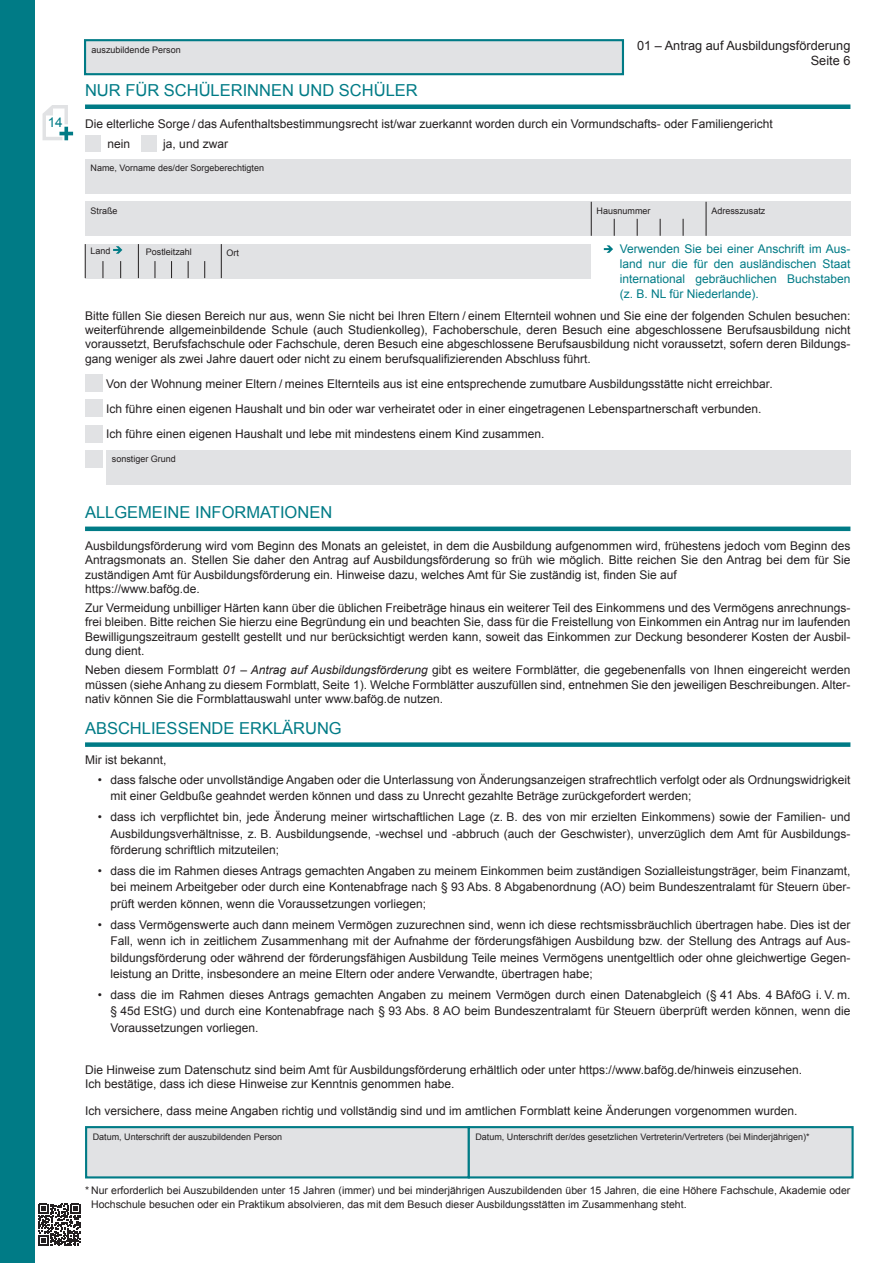
<style>
.page{position:relative;width:893px;height:1263px;background:#fff}
.page>*{position:absolute;margin:0;border:0;box-sizing:border-box;transform-origin:0 0}
.t1{font:16.5px "Arial";color:#007b86}
.t2{font:13.5px "Arial";color:#007b86}
.t3{font:12.75px/15.3px "Arial";color:#231f20;text-align:right}
.t4{font:12px/14.4px "Arial";color:#231f20;text-align:justify}
.t5{font:12px/15px "Arial";color:#007b86;text-align:justify}
.t6{font:10.5px/13.5px "Arial";color:#231f20}
.t7{font:9px "Arial";color:#231f20}
.s1{font-style:italic}
</style>
<div class="page">
<div style="left:85px;top:742px;width:765px;height:5px;background:#007b86"></div>
<hr style="left:85px;top:527px;width:765px;height:4px;background:#007b86">
<div style="left:86px;top:1127px;width:383px;height:50px;background:#e1e2e4"></div>
<div style="left:85px;top:1126px;width:385px;height:52px;border:2px solid #007b86"></div>
<div style="left:469px;top:1127px;width:384px;height:50px;background:#e1e2e4"></div>
<div style="left:468px;top:1126px;width:386px;height:52px;border:2px solid #007b86"></div>
<div style="left:85px;top:40px;width:538px;height:34px;background:#e1e2e4"></div>
<div style="left:84px;top:39px;width:540px;height:36px;border:2px solid #007b86"></div>
<div style="left:85px;top:104px;width:765px;height:5px;background:#007b86"></div>
<div style="left:106px;top:450px;width:744px;height:34px;background:#e1e2e4"></div>
<div style="left:85px;top:374px;width:17px;height:17px;background:#e1e2e4"></div>
<div style="left:85px;top:400px;width:17px;height:17px;background:#e1e2e4"></div>
<div style="left:85px;top:425px;width:17px;height:17px;background:#e1e2e4"></div>
<div style="left:85px;top:450px;width:17px;height:17px;background:#e1e2e4"></div>
<svg style="left:43px;top:105px;width:30px;height:35px"></svg>
<svg style="left:604px;top:245px;width:9px;height:8px"></svg>
<div style="left:85px;top:159px;width:765px;height:35px;background:#e1e2e4"></div>
<div style="left:85px;top:244px;width:136px;height:34px;background:#e1e2e4"></div>
<svg style="left:113px;top:246px;width:9px;height:8px"></svg>
<div style="left:221px;top:244px;width:370px;height:34px;background:#e1e2e4"></div>
<div style="left:85px;top:202px;width:506px;height:34px;background:#e1e2e4"></div>
<div style="left:591px;top:202px;width:115px;height:34px;background:#e1e2e4"></div>
<hr style="left:85px;top:244px;width:1px;height:34px;background:#231f20">
<svg style="left:103px;top:261px;width:1px;height:17px"></svg>
<svg style="left:120px;top:261px;width:1px;height:17px"></svg>
<hr style="left:138px;top:244px;width:1px;height:34px;background:#231f20">
<svg style="left:155px;top:261px;width:1px;height:17px"></svg>
<svg style="left:171px;top:261px;width:1px;height:17px"></svg>
<svg style="left:188px;top:261px;width:1px;height:17px"></svg>
<svg style="left:204px;top:261px;width:1px;height:17px"></svg>
<hr style="left:221px;top:244px;width:1px;height:34px;background:#231f20">
<div style="left:85px;top:135px;width:16px;height:17px;background:#e1e2e4"></div>
<div style="left:141px;top:135px;width:15px;height:17px;background:#e1e2e4"></div>
<div style="left:706px;top:202px;width:144px;height:34px;background:#e1e2e4"></div>
<hr style="left:591px;top:202px;width:1px;height:34px;background:#231f20">
<svg style="left:614px;top:219px;width:1px;height:17px"></svg>
<svg style="left:637px;top:219px;width:1px;height:17px"></svg>
<svg style="left:660px;top:219px;width:1px;height:17px"></svg>
<svg style="left:683px;top:219px;width:1px;height:17px"></svg>
<hr style="left:706px;top:202px;width:1px;height:34px;background:#231f20">
<div style="left:0;top:0;width:34px;height:1263px;background:#007b86"></div>
<svg style="left:38px;top:1203px;width:42px;height:43px"></svg>
<p class="t2" style="left:48px;top:113px;width:17px">14</p>
<p class="t7" style="left:92px;top:44px;width:91px">auszubildende Person</p>
<h1 class="t1" style="left:85px;top:79px;width:334px">NUR FÜR SCHÜLERINNEN UND SCHÜLER</h1>
<p class="t3" style="left:637px;top:38px;width:215px">01 – Antrag auf Ausbildungsförderung<br>Seite 6</p>
<p class="t4" style="left:85px;top:116px;width:689px">Die elterliche Sorge / das Aufenthaltsbestimmungsrecht ist/war zuerkannt worden durch ein Vormundschafts- oder Familiengericht</p>
<p class="t7" style="left:91px;top:162px;width:175px">Name, Vorname des/der Sorgeberechtigten</p>
<p class="t4" style="left:108px;top:136px;width:24px">nein</p>
<p class="t4" style="left:163px;top:136px;width:66px">ja, und zwar</p>
<p class="t7" style="left:91px;top:205px;width:29px">Straße</p>
<p class="t7" style="left:597px;top:205px;width:56px">Hausnummer</p>
<p class="t7" style="left:146px;top:246px;width:48px">Postleitzahl</p>
<p class="t7" style="left:711px;top:205px;width:56px">Adresszusatz</p>
<p class="t5" style="left:620px;top:241px;width:232px">Verwenden Sie bei einer Anschrift im Aus&shy;land nur die für den ausländischen Staat international gebräuchlichen Buchstaben (z. B. NL für Niederlande).</p>
<p class="t7" style="left:91px;top:245px;width:22px">Land</p>
<p class="t7" style="left:227px;top:247px;width:14px">Ort</p>
<p class="t4" style="left:85px;top:308px;width:767px">Bitte füllen Sie diesen Bereich nur aus, wenn Sie nicht bei Ihren Eltern / einem Elternteil wohnen und Sie eine der folgenden Schulen besuchen: weiterführende allgemeinbildende Schule (auch Studienkolleg), Fachoberschule, deren Besuch eine abgeschlossene Berufsausbildung nicht voraussetzt, Berufsfachschule oder Fachschule, deren Besuch eine abgeschlossene Berufsausbildung nicht voraussetzt, sofern deren Bildungs&shy;gang weniger als zwei Jahre dauert oder nicht zu einem berufsqualifizierenden Abschluss führt.</p>
<p class="t4" style="left:106px;top:372px;width:668px;line-height:24.8px;text-align:left">Von der Wohnung meiner Eltern / meines Elternteils aus ist eine entsprechende zumutbare Ausbildungsstätte nicht erreichbar.<br>Ich führe einen eigenen Haushalt und bin oder war verheiratet oder in einer eingetragenen Lebenspartnerschaft verbunden.<br>Ich führe einen eigenen Haushalt und lebe mit mindestens einem Kind zusammen.</p>
<p class="t7" style="left:112px;top:453px;width:66px">sonstiger Grund</p>
<h1 class="t1" style="left:85px;top:501px;width:249px">ALLGEMEINE INFORMATIONEN</h1>
<p class="t4" style="left:85px;top:539px;width:767px;text-align:left">Ausbildungsförderung wird vom Beginn des Monats an geleistet, in dem die Ausbildung aufgenommen wird, frühestens jedoch vom Beginn des Antragsmonats an. Stellen Sie daher den Antrag auf Ausbildungsförderung so früh wie möglich. Bitte reichen Sie den Antrag bei dem für Sie zuständigen Amt für Ausbildungsförderung ein. Hinweise dazu, welches Amt für Sie zuständig ist, finden Sie auf<br>https://www.bafög.de.</p>
<p class="t4" style="left:85px;top:601px;width:767px">Zur Vermeidung unbilliger Härten kann über die üblichen Freibeträge hinaus ein weiterer Teil des Einkommens und des Vermögens anrechnungs&shy;frei bleiben. Bitte reichen Sie hierzu eine Begründung ein und beachten Sie, dass für die Freistellung von Einkommen ein Antrag nur im laufenden Bewilligungszeitraum gestellt gestellt und nur berücksichtigt werden kann, soweit das Einkommen zur Deckung besonderer Kosten der Ausbil&shy;dung dient.</p>
<p class="t4" style="left:85px;top:663px;width:767px">Neben diesem Formblatt <span class="s1">01 – Antrag auf Ausbildungsförderung</span> gibt es weitere Formblätter, die gegebenenfalls von Ihnen eingereicht werden müssen (siehe Anhang zu diesem Formblatt, Seite 1). Welche Formblätter auszufüllen sind, entnehmen Sie den jeweiligen Beschreibungen. Alter&shy;nativ können Sie die Formblattauswahl unter www.bafög.de nutzen.</p>
<h1 class="t1" style="left:85px;top:717px;width:258px">ABSCHLIESSENDE ERKLÄRUNG</h1>
<p class="t4" style="left:85px;top:753px;width:83px">Mir ist bekannt,</p>
<p class="t4" style="left:111px;top:771px;width:741px;line-height:16.5px;text-indent:-13px">• dass falsche oder unvollständige Angaben oder die Unterlassung von Änderungsanzeigen strafrechtlich verfolgt oder als Ordnungswidrigkeit mit einer Geldbuße geahndet werden können und dass zu Unrecht gezahlte Beträge zurückgefordert werden;</p>
<p class="t4" style="left:111px;top:809px;width:741px;line-height:16.5px;text-indent:-13px">• dass ich verpflichtet bin, jede Änderung meiner wirtschaftlichen Lage (z. B. des von mir erzielten Einkommens) sowie der Familien- und Ausbildungsverhältnisse, z. B. Ausbildungsende, -wechsel und -abbruch (auch der Geschwister), unverzüglich dem Amt für Ausbildungs&shy;förderung schriftlich mitzuteilen;</p>
<p class="t4" style="left:111px;top:862px;width:741px;line-height:16.5px;text-indent:-13px">• dass die im Rahmen dieses Antrags gemachten Angaben zu meinem Einkommen beim zuständigen Sozialleistungsträger, beim Finanzamt, bei meinem Arbeitgeber oder durch eine Kontenabfrage nach § 93 Abs. 8 Abgabenordnung (AO) beim Bundeszentralamt für Steuern über&shy;prüft werden können, wenn die Voraussetzungen vorliegen;</p>
<p class="t4" style="left:111px;top:916px;width:741px;line-height:16.5px;text-indent:-13px">• dass Vermögenswerte auch dann meinem Vermögen zuzurechnen sind, wenn ich diese rechtsmissbräuchlich übertragen habe. Dies ist der Fall, wenn ich in zeitlichem Zusammenhang mit der Aufnahme der förderungsfähigen Ausbildung bzw. der Stellung des Antrags auf Aus&shy;bildungsförderung oder während der förderungsfähigen Ausbildung Teile meines Vermögens unentgeltlich oder ohne gleichwertige Gegen&shy;leistung an Dritte, insbesondere an meine Eltern oder andere Verwandte, übertragen habe;</p>
<p class="t4" style="left:111px;top:986px;width:741px;line-height:16.5px;text-indent:-13px">• dass die im Rahmen dieses Antrags gemachten Angaben zu meinem Vermögen durch einen Datenabgleich (§ 41 Abs. 4 BAföG i. V. m. § 45d EStG) und durch eine Kontenabfrage nach § 93 Abs. 8 AO beim Bundeszentralamt für Steuern überprüft werden können, wenn die Voraussetzungen vorliegen.</p>
<p class="t4" style="left:85px;top:1063px;width:719px">Die Hinweise zum Datenschutz sind beim Amt für Ausbildungsförderung erhältlich oder unter https://www.bafög.de/hinweis einzusehen.<br>Ich bestätige, dass ich diese Hinweise zur Kenntnis genommen habe.</p>
<p class="t4" style="left:85px;top:1104px;width:714px">Ich versichere, dass meine Angaben richtig und vollständig sind und im amtlichen Formblatt keine Änderungen vorgenommen wurden.</p>
<p class="t7" style="left:93px;top:1131px;width:191px">Datum, Unterschrift der auszubildenden Person</p>
<p class="t7" style="left:475px;top:1131px;width:336px">Datum, Unterschrift der/des gesetzlichen Vertreterin/Vertreters (bei Minderjährigen)*</p>
<p class="t6" style="left:91px;top:1184px;width:761px;text-indent:-6px">* Nur erforderlich bei Auszubildenden unter 15 Jahren (immer) und bei minderjährigen Auszubildenden über 15 Jahren, die eine Höhere Fachschule, Akademie oder<br>Hochschule besuchen oder ein Praktikum absolvieren, das mit dem Besuch dieser Ausbildungsstätten im Zusammenhang steht.</p>
</div>
